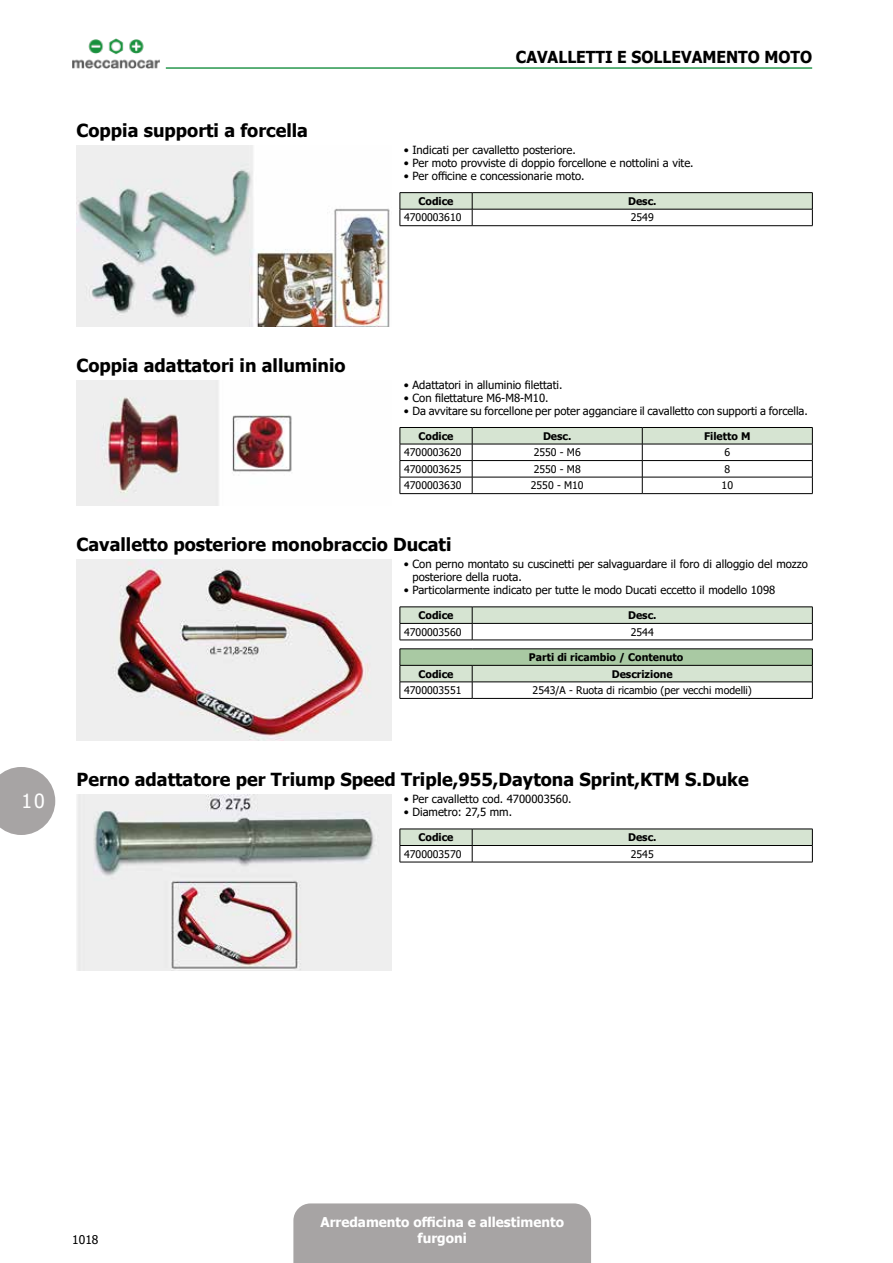
<style>
.page{position:relative;width:893px;height:1263px;background:#fff}
.page>*{position:absolute;margin:0;border:0;box-sizing:border-box;transform-origin:0 0}
.t1{font:19.5px "Tahoma";color:#fff}
.t2{font:700 18px "Tahoma";color:#000}
.t3{font:700 16.5px "Tahoma";color:#000;scale:.95 1}
.t4{font:700 13.5px/16.2px "Tahoma";color:#fff;text-align:center}
.t5{font:12px "Tahoma";color:#000}
.t6{font:11.25px/12.8px "Tahoma";color:#000}
.t7{font:10.5px "Tahoma";color:#000}
.t8{font:700 10.5px "Tahoma";color:#000}
</style>
<div class="page">
<div style="left:293px;top:1203px;width:298px;height:60px;background:#a7a4a4"></div>
<svg style="left:0;top:767px;width:55px;height:68px"></svg>
<img style="left:72px;top:38px;width:87px;height:31px">
<hr style="left:166px;top:67px;width:646px;height:2px;background:#28974e">
<img style="left:77px;top:146px;width:313px;height:180px">
<hr style="left:400px;top:192px;width:72px;height:1px;background:#000">
<hr style="left:472px;top:192px;width:341px;height:1px;background:#000">
<svg style="left:400px;top:193px;width:413px;height:32px"></svg>
<hr style="left:400px;top:225px;width:72px;height:1px;background:#000">
<hr style="left:472px;top:225px;width:341px;height:1px;background:#000">
<img style="left:77px;top:380px;width:215px;height:126px">
<svg style="left:400px;top:427px;width:413px;height:66px"></svg>
<hr style="left:400px;top:493px;width:72px;height:1px;background:#000">
<hr style="left:472px;top:493px;width:170px;height:1px;background:#000">
<hr style="left:642px;top:493px;width:171px;height:1px;background:#000">
<img style="left:77px;top:560px;width:314px;height:180px">
<svg style="left:400px;top:607px;width:413px;height:33px"></svg>
<hr style="left:400px;top:640px;width:72px;height:1px;background:#000">
<hr style="left:472px;top:640px;width:341px;height:1px;background:#000">
<hr style="left:400px;top:648px;width:72px;height:1px;background:#000">
<hr style="left:472px;top:648px;width:341px;height:1px;background:#000">
<svg style="left:400px;top:649px;width:413px;height:49px"></svg>
<hr style="left:400px;top:698px;width:72px;height:1px;background:#000">
<hr style="left:472px;top:698px;width:341px;height:1px;background:#000">
<img style="left:77px;top:795px;width:314px;height:176px">
<svg style="left:400px;top:829px;width:413px;height:33px"></svg>
<hr style="left:400px;top:862px;width:72px;height:1px;background:#000">
<hr style="left:472px;top:862px;width:341px;height:1px;background:#000">
<h2 class="t2" style="left:77px;top:118px;width:233px">Coppia supporti a forcella</h2>
<h3 class="t3" style="left:516px;top:45px;width:313px">Cavall etti e soll evam ento moto</h3>
<p class="t6" style="left:404px;top:144px;width:173px">• Indicati per cavalletto posteriore.</p>
<p class="t6" style="left:404px;top:157px;width:291px">• Per moto provviste di doppio forcellone e nottolini a vite.</p>
<p class="t6" style="left:404px;top:170px;width:182px">• Per officine e concessionarie moto.</p>
<p class="t8" style="left:418px;top:194px;width:37px">Codice</p>
<p class="t8" style="left:628px;top:194px;width:30px">Desc.</p>
<p class="t7" style="left:404px;top:211px;width:59px">4700003610</p>
<p class="t7" style="left:631px;top:211px;width:24px">2549</p>
<h1 class="t1" style="left:21px;top:788px;width:25px">10</h1>
<h2 class="t2" style="left:77px;top:353px;width:271px">Coppia adattatori in alluminio</h2>
<p class="t6" style="left:404px;top:379px;width:160px">• Adattatori in alluminio filettati.</p>
<p class="t6" style="left:404px;top:392px;width:146px">• Con filettature M6-M8-M10.</p>
<p class="t6" style="left:404px;top:405px;width:405px">• Da avvitare su forcellone per poter agganciare il cavalletto con supporti a forcella.</p>
<p class="t8" style="left:418px;top:429px;width:37px">Codice</p>
<p class="t8" style="left:543px;top:429px;width:30px">Desc.</p>
<p class="t8" style="left:704px;top:429px;width:48px">Filetto M</p>
<p class="t7" style="left:404px;top:445px;width:59px">4700003620</p>
<p class="t7" style="left:534px;top:445px;width:49px">2550 - M6</p>
<p class="t7" style="left:724px;top:445px;width:7px">6</p>
<p class="t7" style="left:404px;top:462px;width:59px">4700003625</p>
<p class="t7" style="left:534px;top:462px;width:49px">2550 - M8</p>
<p class="t7" style="left:724px;top:462px;width:7px">8</p>
<p class="t7" style="left:404px;top:478px;width:59px">4700003630</p>
<p class="t7" style="left:531px;top:478px;width:54px">2550 - M10</p>
<p class="t7" style="left:722px;top:478px;width:13px">10</p>
<h2 class="t2" style="left:77px;top:532px;width:376px">Cavalletto posteriore monobraccio Ducati</h2>
<p class="t6" style="left:412px;top:559px;width:397px;text-indent:-9px">• Con perno montato su cuscinetti per salvaguardare il foro di alloggio del mozzo posteriore della ruota.</p>
<p class="t6" style="left:404px;top:584px;width:373px">• Particolarmente indicato per tutte le modo Ducati eccetto il modello 1098</p>
<p class="t8" style="left:418px;top:608px;width:37px">Codice</p>
<p class="t8" style="left:628px;top:608px;width:30px">Desc.</p>
<p class="t7" style="left:404px;top:625px;width:59px">4700003560</p>
<p class="t7" style="left:631px;top:625px;width:24px">2544</p>
<p class="t8" style="left:529px;top:650px;width:156px">Parti di ricambio / Contenuto</p>
<p class="t8" style="left:418px;top:666px;width:37px">Codice</p>
<p class="t8" style="left:612px;top:666px;width:62px">Descrizione</p>
<p class="t7" style="left:404px;top:683px;width:59px">4700003551</p>
<p class="t7" style="left:533px;top:683px;width:221px">2543/A - Ruota di ricambio (per vecchi modelli)</p>
<h2 class="t2" style="left:77px;top:767px;width:674px">Perno adattatore per Triump Speed Triple,955,Daytona Sprint,KTM S.Duke</h2>
<p class="t6" style="left:404px;top:793px;width:169px">• Per cavalletto cod. 4700003560.</p>
<p class="t6" style="left:404px;top:806px;width:110px">• Diametro: 27,5 mm.</p>
<p class="t8" style="left:418px;top:830px;width:37px">Codice</p>
<p class="t8" style="left:628px;top:830px;width:30px">Desc.</p>
<p class="t7" style="left:404px;top:847px;width:59px">4700003570</p>
<p class="t7" style="left:631px;top:847px;width:24px">2545</p>
<p class="t5" style="left:72px;top:1231px;width:28px">1018</p>
<p class="t4" style="left:320px;top:1214px;width:245px">Arredamento officina e allestimento furgoni</p>
</div>
